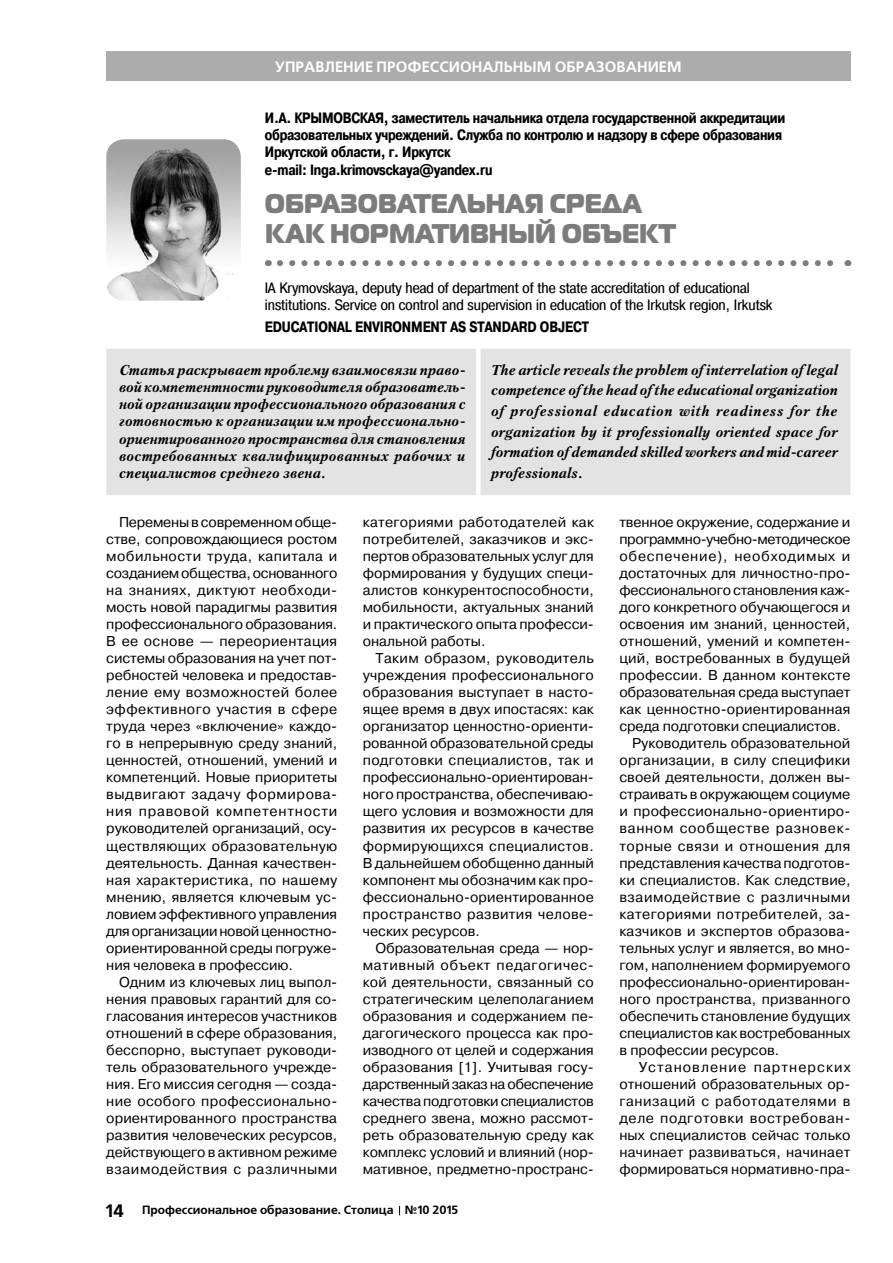
<style>
.page{position:relative;width:893px;height:1263px;background:#fff}
.page>*{position:absolute;margin:0;border:0;box-sizing:border-box;transform-origin:0 0}
.t1{font:27px/30px "Magistral Black C";color:#7c7c7c;scale:.9 1}
.t2{font:700 15px/17.2px "Pragmatica Cond C";letter-spacing:-.015em;color:#000}
.t3{font:15px/17.2px "Pragmatica Cond C";color:#000;scale:1.1 1}
.t4{font:700 15px "Free Set C";color:#fff}
.t5{font:14.25px/17px "Pragmatica C";color:#000;text-align:justify}
.t6{font:italic 700 14.25px/17.2px "Petersburg C";letter-spacing:.015em;color:#000;text-align:justify}
.t7{font:14.25px "Pragmatica C";letter-spacing:.02em;color:#000}
.t8{font:14.25px "Pragmatica C";letter-spacing:.04em;color:#000}
.t9{font:14.25px "Pragmatica C";letter-spacing:-.025em;color:#000}
.t10{font:14.25px "Pragmatica C";letter-spacing:.03em;color:#000}
.t11{font:14.25px "Pragmatica C";letter-spacing:.045em;color:#000}
.t12{font:14.25px "Pragmatica C";letter-spacing:.055em;color:#000}
.t13{font:14.25px "Pragmatica C";letter-spacing:.05em;color:#000}
.t14{font:14.25px "Pragmatica C";letter-spacing:.035em;color:#000}
.t15{font:14.25px "Pragmatica C";letter-spacing:.075em;color:#000}
.t16{font:700 12px "Free Set C";color:#000}
.s1{font-size:18px}
</style>
<div class="page">
<div style="left:106px;top:51px;width:744px;height:30px;background:#acacac"></div>
<img style="left:106px;top:139px;width:135px;height:162px;border-radius:18px">
<div style="left:106px;top:349px;width:744px;height:146px;background:#e3e3e3"></div>
<div style="left:476px;top:349px;width:5px;height:146px;background:#fff"></div>
<svg style="left:280px;top:260px;width:553px;height:6px"></svg>
<p class="t4" style="left:275px;top:58px;width:408px">Управление профессиональным образованием</p>
<p class="t2" style="left:265px;top:109px;width:522px">И.А. КРЫМОВСКАЯ, ЗАМЕСТИТЕЛЬ НАЧАЛЬНИКА ОТДЕЛА ГОСУДАРСТВЕННОЙ АККРЕДИТАЦИИ ОБРАЗОВАТЕЛЬНЫХ УЧРЕЖДЕНИЙ. СЛУЖБА ПО КОНТРОЛЮ И НАДЗОРУ В СФЕРЕ ОБРАЗОВАНИЯ ИРКУТСКОЙ ОБЛАСТИ, Г. ИРКУТСК<br>E-MAIL: INGA.KRIMOVSCKAYA@YANDEX.RU</p>
<h1 class="t1" style="left:265px;top:187px;width:458px">Образовательная среда как нормативный объект</h1>
<p class="t3" style="left:265px;top:279px;width:463px">IA Krymovskaya, deputy head of department of the state accreditation of educational institutions. Service on control and supervision in education of the Irkutsk region, Irkutsk</p>
<p class="t2" style="left:265px;top:318px;width:323px">EDUCATIONAL ENVIRONMENT AS STANDARD OBJECT</p>
<p class="t6" style="left:119px;top:361px;width:348px">Статья раскрывает проблему взаимосвязи право&shy;вой компетентности руководителя образователь&shy;ной организации профессионального образования с готовностью к организации им профессионально&shy;ориентированного пространства для становления востребованных квалифицированных рабочих и специалистов среднего звена.</p>
<p class="t6" style="left:491px;top:359px;width:348px;line-height:20.7px">The article reveals the problem of interrelation of legal competence of the head of the educational organization of professional education with readiness for the organization by it professionally oriented space for formation of demanded skilled workers and mid-career professionals.</p>
<p class="t5" style="left:106px;top:514px;width:233px;text-indent:13px">Перемены в современном обще&shy;стве, сопровождающиеся ростом мобильности труда, капитала и созданием общества, основанного на знаниях, диктуют необходи&shy;мость новой парадигмы развития профессионального образования.<br>В ее основе — переориентация системы образования на учет пот&shy;ребностей человека и предостав&shy;ление ему возможностей более эффективного участия в сфере труда через «включение» каждо&shy;го в непрерывную среду знаний, ценностей, отношений, умений и компетенций. Новые приоритеты выдвигают задачу формирова&shy;ния правовой компетентности руководителей организаций, осу&shy;ществляющих образовательную деятельность. Данная качествен&shy;ная характеристика, по нашему мнению, является ключевым ус&shy;ловием эффективного управления для организации новой ценностно&shy;ориентированной среды погруже&shy;ния человека в профессию.</p>
<p class="t5" style="left:106px;top:973px;width:233px;text-indent:13px">Одним из ключевых лиц выпол&shy;нения правовых гарантий для со&shy;гласования интересов участников отношений в сфере образования, бесспорно, выступает руководи&shy;тель образовательного учрежде&shy;ния. Его миссия сегодня — созда&shy;ние особого профессионально&shy;ориентированного пространства развития человеческих ресурсов, действующего в активном режиме взаимодействия с различными</p>
<p class="t5" style="left:363px;top:514px;width:233px">категориями работодателей как потребителей, заказчиков и экс&shy;пертов образовательных услуг для формирования у будущих специ&shy;алистов конкурентоспособности, мобильности, актуальных знаний и практического опыта професси&shy;ональной работы.</p>
<p class="t5" style="left:363px;top:650px;width:233px;text-indent:13px">Таким образом, руководитель учреждения профессионального образования выступает в насто&shy;ящее время в двух ипостасях: как организатор ценностно-ориенти&shy;рованной образовательной среды подготовки специалистов, так и профессионально-ориентирован&shy;ного пространства, обеспечиваю&shy;щего условия и возможности для развития их ресурсов в качестве формирующихся специалистов.<br>В дальнейшем обобщенно данный компонент мы обозначим как про&shy;фессионально-ориентированное пространство развития челове&shy;ческих ресурсов.</p>
<p class="t5" style="left:363px;top:939px;width:233px;text-indent:13px">Образовательная среда — нор&shy;мативный объект педагогичес&shy;кой деятельности, связанный со стратегическим целеполаганием образования и содержанием пе&shy;дагогического процесса как про&shy;изводного от целей и содержания образования [1]. Учитывая госу&shy;дарственный заказ на обеспечение качества подготовки специалистов среднего звена, можно рассмот&shy;реть образовательную среду как комплекс условий и влияний (нор&shy;мативное, предметно-пространс-</p>
<p class="t16" style="left:105px;top:1203px;width:355px"><span class="s1">14</span> Профессиональное образование. Столица №10 2015</p>
<p class="t5" style="left:619px;top:514px;width:233px">твенное окружение, содержание и</p>
<p class="t9" style="left:619px;top:532px;width:233px">программно-учебно-методическое</p>
<p class="t12" style="left:619px;top:549px;width:232px">обеспечение), необходимых и</p>
<p class="t5" style="left:619px;top:565px;width:233px">достаточных для личностно-про-</p>
<p class="t5" style="left:619px;top:582px;width:233px">фессионального становления каж-</p>
<p class="t5" style="left:619px;top:599px;width:233px">дого конкретного обучающегося и</p>
<p class="t5" style="left:619px;top:616px;width:232px">освоения им знаний, ценностей,</p>
<p class="t5" style="left:619px;top:633px;width:233px">отношений, умений и компетен-</p>
<p class="t5" style="left:619px;top:650px;width:232px">ций, востребованных в будущей</p>
<p class="t5" style="left:619px;top:667px;width:233px">профессии. В данном контексте</p>
<p class="t5" style="left:619px;top:684px;width:233px">образовательная среда выступает</p>
<p class="t5" style="left:619px;top:701px;width:233px">как ценностно-ориентированная</p>
<p class="t5" style="left:619px;top:718px;width:223px">среда подготовки специалистов.</p>
<p class="t5" style="left:632px;top:735px;width:220px">Руководитель образовательной</p>
<p class="t7" style="left:619px;top:753px;width:232px">организации, в силу специфики</p>
<p class="t5" style="left:619px;top:769px;width:233px">своей деятельности, должен вы-</p>
<p class="t5" style="left:619px;top:786px;width:232px">страивать в окружающем социуме</p>
<p class="t7" style="left:619px;top:804px;width:233px">и профессионально-ориентиро-</p>
<p class="t13" style="left:619px;top:821px;width:233px">ванном сообществе разновек-</p>
<p class="t14" style="left:619px;top:838px;width:232px">торные связи и отношения для</p>
<p class="t5" style="left:619px;top:854px;width:233px">представления качества подготов-</p>
<p class="t5" style="left:619px;top:871px;width:233px">ки специалистов. Как следствие,</p>
<p class="t8" style="left:619px;top:889px;width:232px">взаимодействие с различными</p>
<p class="t10" style="left:619px;top:906px;width:233px">категориями потребителей, за-</p>
<p class="t5" style="left:619px;top:922px;width:233px">казчиков и экспертов образова-</p>
<p class="t5" style="left:619px;top:939px;width:233px">тельных услуг и является, во мно-</p>
<p class="t5" style="left:619px;top:956px;width:233px">гом, наполнением формируемого</p>
<p class="t5" style="left:619px;top:973px;width:233px">профессионально-ориентирован-</p>
<p class="t5" style="left:619px;top:990px;width:232px">ного пространства, призванного</p>
<p class="t5" style="left:619px;top:1007px;width:233px">обеспечить становление будущих</p>
<p class="t5" style="left:619px;top:1024px;width:233px">специалистов как востребованных</p>
<p class="t5" style="left:619px;top:1041px;width:161px">в профессии ресурсов.</p>
<p class="t15" style="left:639px;top:1059px;width:213px">Установление партнерских</p>
<p class="t5" style="left:619px;top:1075px;width:233px">отношений образовательных ор-</p>
<p class="t8" style="left:619px;top:1093px;width:232px">ганизаций с работодателями в</p>
<p class="t11" style="left:619px;top:1110px;width:233px">деле подготовки востребован-</p>
<p class="t5" style="left:619px;top:1126px;width:233px">ных специалистов сейчас только</p>
<p class="t5" style="left:619px;top:1143px;width:232px">начинает развиваться, начинает</p>
<p class="t5" style="left:619px;top:1160px;width:233px">формироваться нормативно-пра-</p>
</div>
